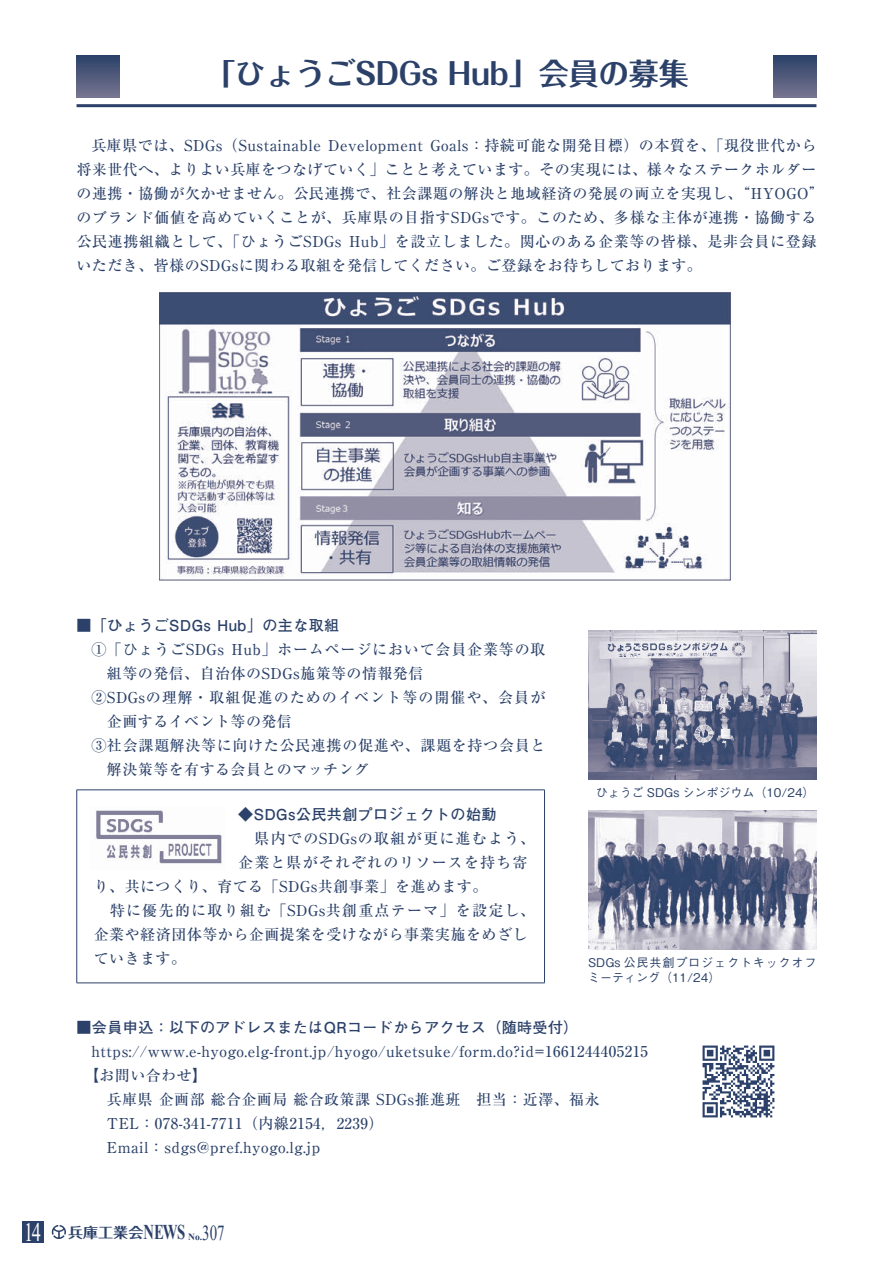
<style>
.page{position:relative;width:893px;height:1263px;background:#fff}
.page>*{position:absolute;margin:0;border:0;box-sizing:border-box;transform-origin:0 0}
.t1{font:700 30px "Folk Pro";color:#2b4169}
.t2{font:21.3px "Times New Roman";color:#2b4169;scale:.7 1}
.t3{font:500 15px/24px "Ryumin Pro";letter-spacing:.03em;color:#2b4169}
.t4{font:700 15px "Futo Go B101 Pro";letter-spacing:.03em;color:#2b4169}
.t5{font:500 15px "Ryumin Pro";letter-spacing:.055em;color:#2b4169}
.t6{font:500 15px "Ryumin Pro";letter-spacing:.07em;color:#2b4169}
.t7{font:500 15px "Ryumin Pro";letter-spacing:.085em;color:#2b4169}
.t8{font:500 15px "Ryumin Pro";letter-spacing:.09em;color:#2b4169}
.t9{font:500 15px "Ryumin Pro";letter-spacing:.075em;color:#2b4169}
.t10{font:700 14.25px "Folk Pro";color:#2b4169;scale:1.05 1}
.t11{font:500 12px/14.9px "Gothic BBB Pr 6";letter-spacing:.075em;color:#2b4169}
.t12{font:500 12px "Gothic BBB Pr 6";color:#2b4169}
.s1{font-family:"Times New Roman";font-weight:400;font-size:26.25px;color:#fff}
.s2{font-family:"Times New Roman";font-size:21px}
</style>
<div class="page">
<hr style="left:77px;top:789px;width:468px;height:1px;background:#2b4169">
<hr style="left:77px;top:790px;width:1px;height:193px;background:#2b4169">
<hr style="left:544px;top:790px;width:1px;height:193px;background:#2b4169">
<hr style="left:77px;top:983px;width:468px;height:1px;background:#2b4169">
<img style="left:160px;top:292px;width:571px;height:288px">
<img style="left:588px;top:630px;width:228px;height:150px">
<img style="left:588px;top:810px;width:228px;height:140px">
<img style="left:95px;top:810px;width:127px;height:54px">
<img style="left:702px;top:1045px;width:73px;height:73px">
<hr style="left:77px;top:104px;width:739px;height:3px;background:#2b4169">
<div style="left:774px;top:55px;width:42px;height:43px;background:linear-gradient(to bottom,#2a4168,#787590)"></div>
<div style="left:77px;top:55px;width:42px;height:43px;background:linear-gradient(to bottom,#2a4168,#7a7690)"></div>
<div style="left:22px;top:1221px;width:21px;height:21px;background:#2b4169"></div>
<svg style="left:52px;top:1225px;width:14px;height:14px"></svg>
<h1 class="t1" style="left:205px;top:47px;width:485px">「ひょうごSDGs Hub」会員の募集</h1>
<p class="t3" style="left:77px;top:132px;width:749px;text-indent:15px">兵庫県では、SDGs（Sustainable Development Goals：持続可能な開発目標）の本質を、「現役世代から将来世代へ、よりよい兵庫をつなげていく」ことと考えています。その実現には、様々なステークホルダーの連携・協働が欠かせません。公民連携で、社会課題の解決と地域経済の発展の両立を実現し、“HYOGO”のブランド価値を高めていくことが、兵庫県の目指すSDGsです。このため、多様な主体が連携・協働する公民連携組織として、「ひょうごSDGs Hub」を設立しました。関心のある企業等の皆様、是非会員に登録いただき、皆様のSDGsに関わる取組を発信してください。ご登録をお待ちしております。</p>
<p class="t4" style="left:77px;top:613px;width:264px">■「ひょうごSDGs Hub」の主な取組</p>
<p class="t5" style="left:92px;top:638px;width:456px">①「ひょうごSDGs Hub」ホームページにおいて会員企業等の取</p>
<p class="t3" style="left:107px;top:660px;width:318px">組等の発信、自治体のSDGs施策等の情報発信</p>
<p class="t6" style="left:92px;top:686px;width:455px">②SDGsの理解・取組促進のためのイベント等の開催や、会員が</p>
<p class="t3" style="left:107px;top:708px;width:186px">企画するイベント等の発信</p>
<p class="t3" style="left:92px;top:732px;width:455px">③社会課題解決等に向けた公民連携の促進や、課題を持つ会員と</p>
<p class="t3" style="left:107px;top:756px;width:264px">解決策等を有する会員とのマッチング</p>
<p class="t4" style="left:238px;top:802px;width:260px">◆SDGs公民共創プロジェクトの始動</p>
<p class="t8" style="left:238px;top:827px;width:298px">　県内でのSDGsの取組が更に進むよう、</p>
<p class="t9" style="left:238px;top:851px;width:291px">企業と県がそれぞれのリソースを持ち寄</p>
<p class="t3" style="left:94px;top:873px;width:395px">り、共につくり、育てる「SDGs共創事業」を進めます。</p>
<p class="t7" style="left:94px;top:899px;width:443px">　特に優先的に取り組む「SDGs共創重点テーマ」を設定し、</p>
<p class="t3" style="left:94px;top:921px;width:435px">企業や経済団体等から企画提案を受けながら事業実施をめざし</p>
<p class="t3" style="left:94px;top:945px;width:94px">ていきます。</p>
<p class="t12" style="left:596px;top:782px;width:220px">ひょうご SDGs シンポジウム（10/24）</p>
<p class="t11" style="left:588px;top:954px;width:230px">SDGs 公民共創プロジェクトキックオフミーティング（11/24）</p>
<p class="t4" style="left:77px;top:1015px;width:503px">■会員申込：以下のアドレスまたはQRコードからアクセス（随時受付）</p>
<p class="t3" style="left:92px;top:1038px;width:558px">https://www.e-hyogo.elg-front.jp/hyogo/uketsuke/form.do?id=1661244405215</p>
<p class="t3" style="left:84px;top:1062px;width:125px">【お問い合わせ】</p>
<p class="t3" style="left:92px;top:1086px;width:510px">　兵庫県企画部総合企画局総合政策課 SDGs推進班　担当：近澤、福永</p>
<p class="t3" style="left:92px;top:1110px;width:293px">　TEL：078-341-7711（内線2154，2239）</p>
<p class="t3" style="left:92px;top:1134px;width:230px">　Email：sdgs@pref.hyogo.lg.jp</p>
<p class="t10" style="left:24px;top:1220px;width:171px"><span class="s1">14</span> 兵庫工業会<span class="s2">NEWS</span> <sub>No.</sub></p>
<h2 class="t2" style="left:202px;top:1217px;width:33px">307</h2>
</div>
